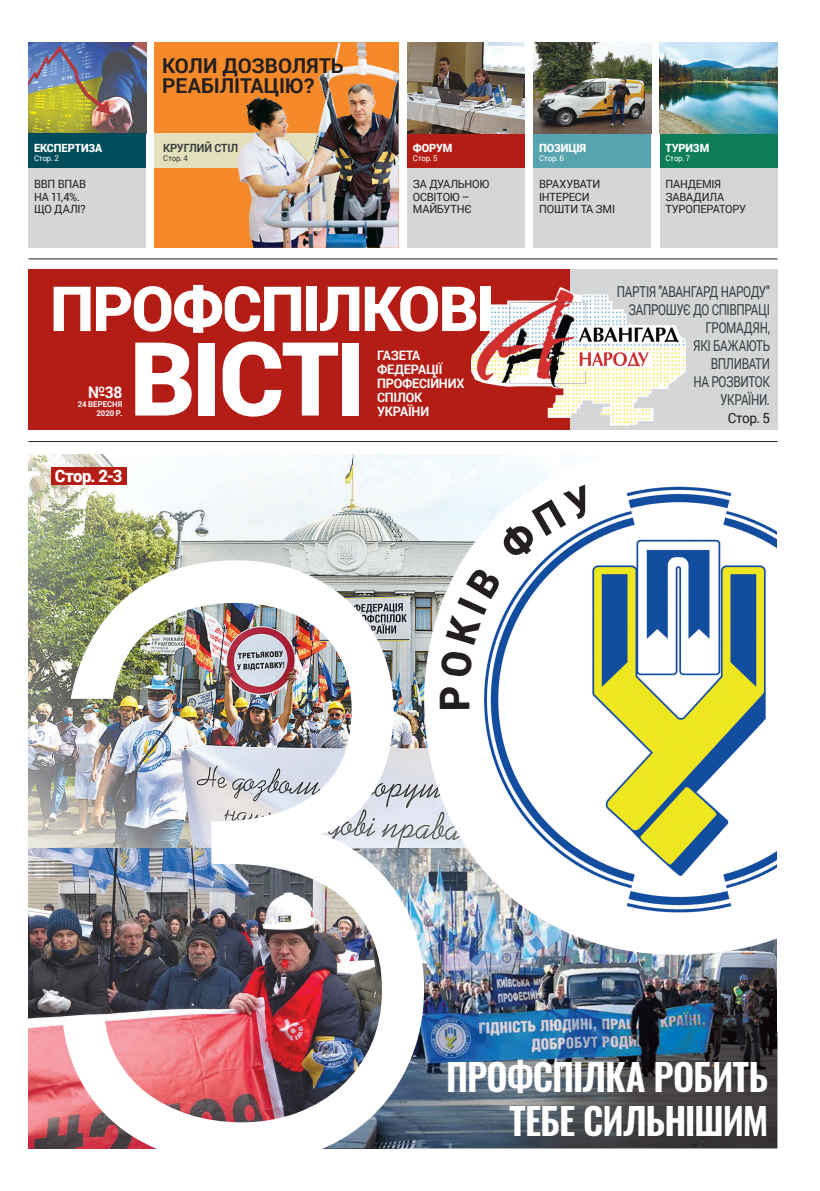
<style>
.page{position:relative;width:820px;height:1191px;background:#fff}
.page>*{position:absolute;margin:0;border:0;box-sizing:border-box;transform-origin:0 0}
.t1{font:900 102.6px "Roboto";letter-spacing:-.035em;color:#fff}
.t2{font:900 62.3px "Roboto";letter-spacing:-.03em;color:#fff}
.t3{font:900 41px "Roboto";color:#231f20;scale:.94 1}
.t4{font:600 36.9px/44.6px "Oswald";letter-spacing:-.03em;color:#fff;text-align:right}
.t5{font:700 20.5px/20.3px "Roboto";letter-spacing:-.005em;color:#231f20}
.t6{font:900 17.2px "Roboto";color:#fff}
.t7{font:700 16px "Roboto";color:#fff}
.t8{font:15px/18px "Roboto";letter-spacing:-.035em;color:#373e3f;text-align:right;scale:.78 1}
.t9{font:14px "Roboto";color:#231f20}
.t10{font:700 13px/13.8px "Roboto";letter-spacing:-.02em;color:#fff}
.t11{font:11.3px/12.4px "Roboto";letter-spacing:-.02em;color:#231f20}
.t12{font:900 11.3px "Roboto";letter-spacing:-.01em;color:#fff}
.t13{font:700 11.3px "Roboto";letter-spacing:-.015em;color:#373e3f}
.t14{font:8px "Roboto";letter-spacing:-.015em;color:#fff}
.t15{font:700 8px/9px "Roboto";letter-spacing:-.005em;color:#fff;text-align:right}
.t16{font:8px "Roboto";color:#373e3f}
</style>
<div class="page">
<img style="left:28px;top:848px;width:34px;height:300px">
<img style="left:424px;top:955px;width:353px;height:193px">
<img style="left:28px;top:454px;width:396px;height:394px">
<img style="left:62px;top:560px;width:362px;height:589px">
<svg style="left:424px;top:454px;width:353px;height:501px"></svg>
<div style="left:51px;top:467px;width:75px;height:18px;background:#b41d15"></div>
<hr style="left:28px;top:441px;width:749px;height:1px;background:#231f20">
<hr style="left:28px;top:259px;width:749px;height:1px;background:#231f20">
<div style="left:570px;top:269px;width:207px;height:161px;background:#d5d6d8"></div>
<div style="left:28px;top:269px;width:542px;height:161px;background:#b41d15"></div>
<div style="left:407px;top:168px;width:117px;height:80px;background:#d5d6d8"></div>
<div style="left:533px;top:168px;width:118px;height:80px;background:#d5d6d8"></div>
<div style="left:154px;top:168px;width:244px;height:80px;background:#f68a2a"></div>
<div style="left:659px;top:168px;width:118px;height:80px;background:#d5d6d8"></div>
<div style="left:407px;top:134px;width:117px;height:34px;background:#b41d15"></div>
<div style="left:533px;top:134px;width:118px;height:34px;background:#57a4b0"></div>
<div style="left:659px;top:134px;width:118px;height:34px;background:#0c7c59"></div>
<img style="left:407px;top:43px;width:117px;height:91px">
<img style="left:533px;top:43px;width:118px;height:91px">
<div style="left:154px;top:43px;width:244px;height:91px;background:#f68a2a"></div>
<img style="left:659px;top:43px;width:118px;height:91px">
<img style="left:28px;top:43px;width:118px;height:91px">
<div style="left:28px;top:168px;width:118px;height:80px;background:#d5d6d8"></div>
<div style="left:28px;top:134px;width:118px;height:34px;background:#004c5a"></div>
<div style="left:154px;top:134px;width:244px;height:34px;background:#e4e0bb"></div>
<img style="left:237px;top:43px;width:162px;height:205px">
<img style="left:471px;top:287px;width:214px;height:139px">
<svg style="left:439px;top:651px;width:33px;height:27px"></svg>
<svg style="left:445px;top:484px;width:150px;height:161px"></svg>
<p class="t12" style="left:34px;top:140px;width:69px">ЕКСПЕРТИЗА</p>
<p class="t14" style="left:34px;top:152px;width:26px">Стор. 2</p>
<p class="t11" style="left:34px;top:177px;width:54px">ВВП ВПАВ<br>НА 11,4%.<br>ЩО ДАЛІ?</p>
<p class="t5" style="left:162px;top:54px;width:183px">КОЛИ ДОЗВОЛЯТЬ<br>РЕАБІЛІТАЦІЮ?</p>
<p class="t13" style="left:163px;top:140px;width:76px">КРУГЛИЙ СТІЛ</p>
<p class="t16" style="left:163px;top:152px;width:26px">Стор. 4</p>
<p class="t12" style="left:412px;top:140px;width:41px">ФОРУМ</p>
<p class="t14" style="left:412px;top:152px;width:26px">Стор. 5</p>
<p class="t12" style="left:539px;top:140px;width:49px">ПОЗИЦІЯ</p>
<p class="t14" style="left:539px;top:152px;width:26px">Стор. 6</p>
<p class="t12" style="left:665px;top:140px;width:45px">ТУРИЗМ</p>
<p class="t14" style="left:665px;top:152px;width:26px">Стор. 7</p>
<p class="t11" style="left:412px;top:177px;width:78px">ЗА ДУАЛЬНОЮ<br>ОСВІТОЮ –<br>МАЙБУТНЄ</p>
<p class="t11" style="left:539px;top:177px;width:77px">ВРАХУВАТИ<br>ІНТЕРЕСИ<br>ПОШТИ ТА ЗМІ</p>
<p class="t11" style="left:665px;top:177px;width:82px">ПАНДЕМІЯ<br>ЗАВАДИЛА<br>ТУРОПЕРАТОРУ</p>
<p class="t2" style="left:50px;top:265px;width:446px">ПРОФСПІЛКОВІ</p>
<p class="t7" style="left:88px;top:380px;width:36px">№38</p>
<p class="t15" style="left:78px;top:399px;width:46px">24 ВЕРЕСНЯ<br>2020 Р.</p>
<p class="t1" style="left:129px;top:306px;width:238px">ВІСТІ</p>
<p class="t10" style="left:377px;top:348px;width:89px">ГАЗЕТА<br>ФЕДЕРАЦІЇ<br>ПРОФЕСІЙНИХ<br>СПІЛОК<br>УКРАЇНИ</p>
<p class="t6" style="left:55px;top:463px;width:69px">Стор. 2-3</p>
<p class="t3" style="left:425px;top:710px;width:29px;rotate:-90deg">Р</p>
<p class="t8" style="left:616px;top:282px;width:198px">ПАРТІЯ "АВАНГАРД НАРОДУ"<br>ЗАПРОШУЄ ДО СПІВПРАЦІ<br>ГРОМАДЯН,<br>ЯКІ БАЖАЮТЬ<br>ВПЛИВАТИ<br>НА РОЗВИТОК<br>УКРАЇНИ.</p>
<p class="t9" style="left:727px;top:408px;width:44px">Стор. 5</p>
<p class="t4" style="left:446px;top:1055px;width:323px">ПРОФСПІЛКА РОБИТЬ<br>ТЕБЕ СИЛЬНІШИМ</p>
</div>
